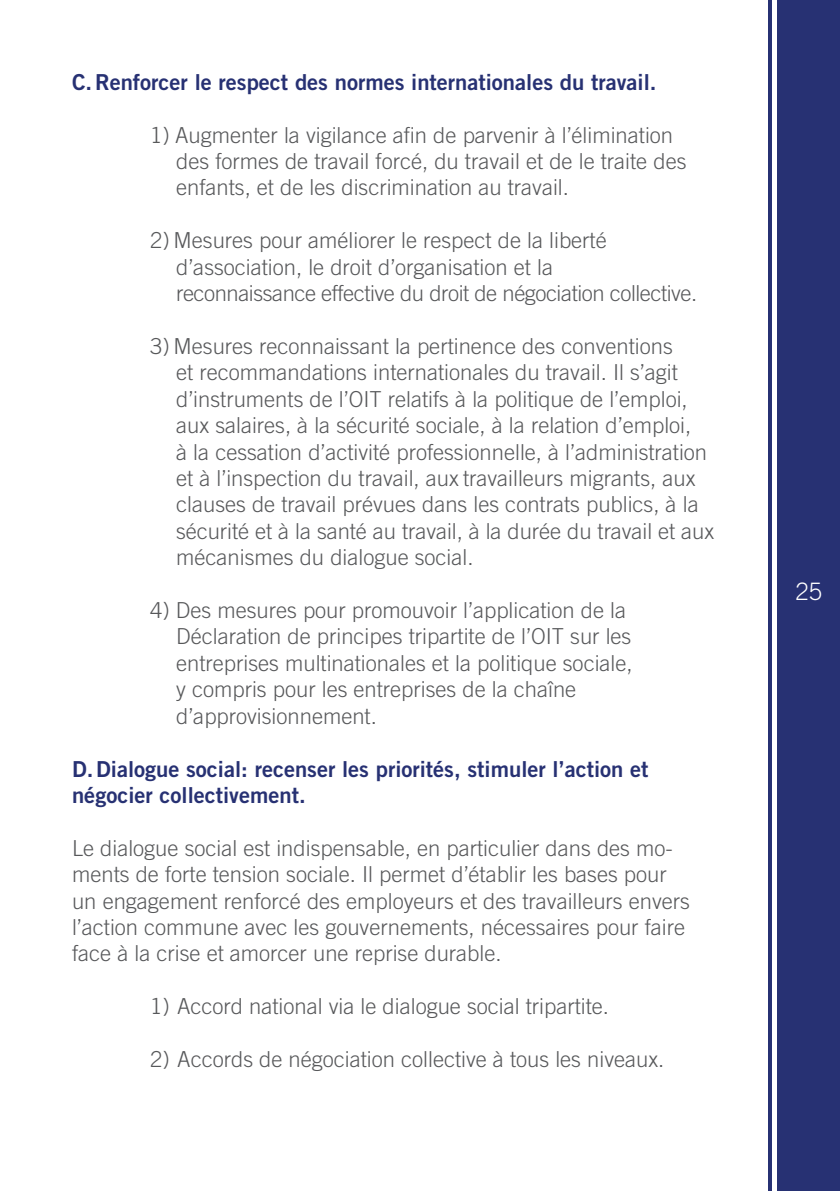
<style>
.page{position:relative;width:840px;height:1191px;background:#fff}
.page>*{position:absolute;margin:0;border:0;box-sizing:border-box;transform-origin:0 0}
.t1{font:300 24px "Trade Gothic";color:#fff}
.t2{font:300 22px/26.4px "Trade Gothic";color:#57585a}
.t3{font:22px "Trade Gothic Bold Two";color:#273173}
.t4{font:300 22px "Trade Gothic";letter-spacing:-.02em;color:#57585a}
</style>
<div class="page">
<div style="left:777px;top:0;width:62px;height:1191px;background:#273173"></div>
<hr style="left:768px;top:0;width:3px;height:1191px;background:#273173">
<p class="t3" style="left:72px;top:68px;width:585px">C.Renforcer le respect des normes internationales du travail.</p>
<p class="t2" style="left:176px;top:121px;width:511px;text-indent:-26px">1) Augmenter la vigilance afin de parvenir à l’élimination des formes de travail forcé, du travail et de le traite des enfants, et de les discrimination au travail.</p>
<p class="t2" style="left:150px;top:227px;width:458px">2) Mesures pour améliorer le respect de la liberté</p>
<p class="t2" style="left:176px;top:253px;width:378px">d’association, le droit d’organisation et la</p>
<p class="t4" style="left:176px;top:280px;width:522px">reconnaissance effective du droit de négociation collective.</p>
<p class="t2" style="left:150px;top:333px;width:524px">3) Mesures reconnaissant la pertinence des conventions</p>
<p class="t2" style="left:176px;top:359px;width:539px">et recommandations internationales du travail. Il s’agit d’instruments de l’OIT relatifs à la politique de l’emploi, aux salaires, à la sécurité sociale, à la relation d’emploi,<br>à la cessation d’activité professionnelle, à l’administration et à l’inspection du travail, aux travailleurs migrants, aux clauses de travail prévues dans les contrats publics, à la sécurité et à la santé au travail, à la durée du travail et aux mécanismes du dialogue social.</p>
<p class="t2" style="left:150px;top:597px;width:477px">4) Des mesures pour promouvoir l’application de la</p>
<p class="t2" style="left:176px;top:623px;width:456px">Déclaration de principes tripartite de l’OIT sur les</p>
<p class="t2" style="left:176px;top:649px;width:457px">entreprises multinationales et la politique sociale,</p>
<p class="t2" style="left:176px;top:676px;width:401px">y compris pour les entreprises de la chaîne</p>
<p class="t2" style="left:176px;top:702px;width:202px">d’approvisionnement.</p>
<p class="t3" style="left:72px;top:755px;width:577px">D.Dialogue social: recenser les priorités, stimuler l’action et</p>
<p class="t3" style="left:72px;top:781px;width:235px">négocier collectivement.</p>
<p class="t2" style="left:72px;top:834px;width:619px">Le dialogue social est indispensable, en particulier dans des mo&shy;ments de forte tension sociale. Il permet d’établir les bases pour un engagement renforcé des employeurs et des travailleurs envers l’action commune avec les gouvernements, nécessaires pour faire face à la crise et amorcer une reprise durable.</p>
<p class="t2" style="left:150px;top:993px;width:460px">1) Accord national via le dialogue social tripartite.</p>
<p class="t2" style="left:150px;top:1045px;width:515px">2) Accords de négociation collective à tous les niveaux.</p>
<p class="t1" style="left:795px;top:577px;width:28px">25</p>
</div>
